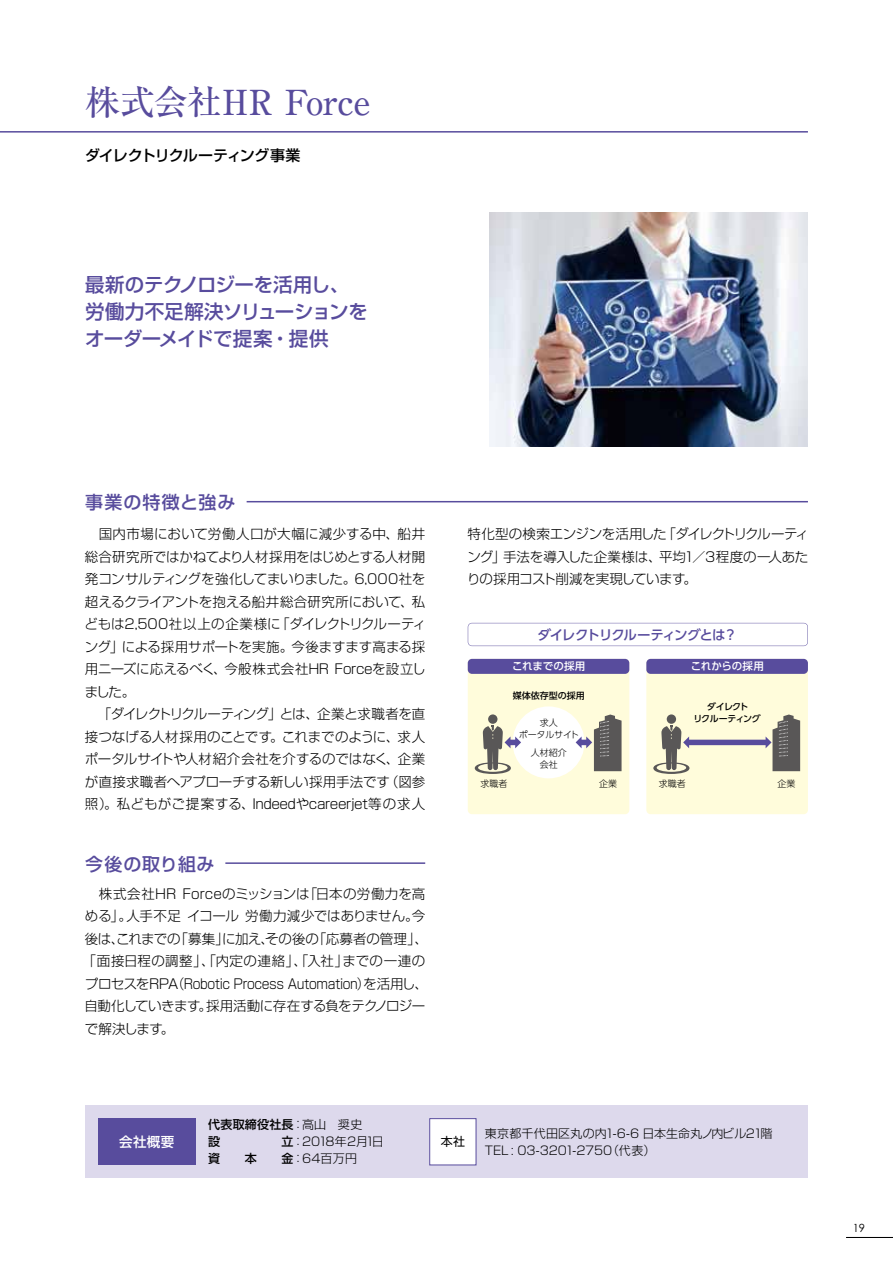
<style>
.page{position:relative;width:893px;height:1263px;background:#fff}
.page>*{position:absolute;margin:0;border:0;box-sizing:border-box;transform-origin:0 0}
.t1{font:500 34.5px "Ryumin Pro";letter-spacing:-.015em;color:#584c9d}
.t2{font:500 19.5px/27px "Shin Go Pro";letter-spacing:-.015em;color:#584c9d}
.t3{font:500 18px "Shin Go Pro";letter-spacing:.045em;color:#584c9d}
.t4{font:500 15px "Shin Go Pro";letter-spacing:-.06em;color:#000}
.t5{font:300 13.5px/22.5px "Shin Go Pro";letter-spacing:-.015em;color:#000}
.t6{font:500 13.5px "UD Shin Go Pr 6 N";letter-spacing:-.09em;color:#584c9d}
.t7{font:500 13.5px "Shin Go Pro";color:#fff}
.t8{font:300 12px/17.2px "Shin Go Pro";letter-spacing:-.005em;color:#000}
.t9{font:500 12px/17.2px "Shin Go Pro";letter-spacing:.015em;color:#000}
.t10{font:300 12px "Shin Go Pro";letter-spacing:-.08em;color:#000}
.t11{font:12px "Shin Go Pro";color:#000}
.t12{font:11.25px "Century Gothic";color:#000}
.t13{font:500 10.5px "UD Shin Go Pr 6 N";letter-spacing:-.01em;color:#fff}
.t14{font:300 9px/12px "UD Shin Go Pr 6 N";color:#000;text-align:center}
.t15{font:500 9px/12px "UD Shin Go Pr 6 N";letter-spacing:-.08em;color:#000;text-align:center}
.t16{font:300 9px/12px "UD Shin Go Pr 6 N";letter-spacing:-.02em;color:#000;text-align:center}
.t17{font:500 9px "UD Shin Go Pr 6 N";color:#000}
.s1{font-weight:300}
.s2{font-weight:500}
</style>
<div class="page">
<img style="left:489px;top:213px;width:319px;height:233px">
<div style="left:85px;top:1106px;width:723px;height:72px;background:#ddd9ec"></div>
<div style="left:98px;top:1118px;width:98px;height:47px;background:#584c9d"></div>
<div style="left:430px;top:1118px;width:46px;height:47px;background:#fff"></div>
<div style="left:429px;top:1118px;width:47px;height:47px;border:1px solid #584c9d"></div>
<hr style="left:247px;top:501px;width:561px;height:1px;background:#584c9d">
<hr style="left:0;top:131px;width:808px;height:2px;background:#584c9d">
<hr style="left:225px;top:862px;width:200px;height:2px;background:#584c9d">
<div style="left:468px;top:659px;width:161px;height:155px;background:#fffcdb;border-radius:4px"></div>
<div style="left:513px;top:706px;width:71px;height:72px;background:#fff;border-radius:50%"></div>
<div style="left:488px;top:714px;width:9px;height:10px;background:#595757;border-radius:50%"></div>
<svg style="left:468px;top:623px;width:340px;height:23px"></svg>
<div style="left:468px;top:659px;width:161px;height:15px;background:#584c9d;border-radius:4px"></div>
<svg style="left:475px;top:725px;width:46px;height:49px"></svg>
<svg style="left:576px;top:714px;width:46px;height:57px"></svg>
<div style="left:646px;top:659px;width:162px;height:155px;background:#fffcdb;border-radius:4px"></div>
<div style="left:646px;top:659px;width:162px;height:15px;background:#584c9d;border-radius:4px"></div>
<svg style="left:653px;top:714px;width:147px;height:60px"></svg>
<hr style="left:846px;top:1237px;width:47px;height:1px;background:#000">
<h1 class="t1" style="left:85px;top:75px;width:287px">株式会社HR Force</h1>
<p class="t4" style="left:85px;top:143px;width:217px">ダイレクトリクルーティング事業</p>
<h2 class="t2" style="left:85px;top:269px;width:284px">最新のテクノロジーを活用し、労働力不足解決ソリューションをオーダーメイドで提案・提供</h2>
<h3 class="t3" style="left:85px;top:487px;width:152px">事業の特徴と強み</h3>
<p class="t5" style="left:85px;top:521px;width:343px">　国内市場において労働人口が大幅に減少する中、船井総合研究所ではかねてより人材採用をはじめとする人材開発コンサルティングを強化してまいりました。6,000社を超えるクライアントを抱える船井総合研究所において、私どもは2,500社以上の企業様に「ダイレクトリクルーティング」による採用サポートを実施。今後ますます高まる採用ニーズに応えるべく、今般株式会社HR Forceを設立しました。<br>　「ダイレクトリクルーティング」とは、企業と求職者を直接つなげる人材採用のことです。これまでのように、求人ポータルサイトや人材紹介会社を介するのではなく、企業が直接求職者へアプローチする新しい採用手法です（図参照）。私どもがご提案する、Indeedやcareerjet等の求人</p>
<p class="t5" style="left:467px;top:521px;width:343px;text-align:justify">特化型の検索エンジンを活用した「ダイレクトリクルーティング」手法を導入した企業様は、平均１／３程度の一人あたりの採用コスト削減を実現しています。</p>
<p class="t6" style="left:538px;top:624px;width:201px">ダイレクトリクルーティングとは？</p>
<p class="t13" style="left:512px;top:658px;width:75px">これまでの採用</p>
<p class="t17" style="left:513px;top:688px;width:74px">媒体依存型の採用</p>
<p class="t16" style="left:519px;top:716px;width:62px">求人<br>ポータルサイト</p>
<p class="t14" style="left:531px;top:746px;width:37px">人材紹介会社</p>
<p class="t13" style="left:691px;top:658px;width:74px">これからの採用</p>
<p class="t15" style="left:693px;top:700px;width:69px">ダイレクト<br>リクルーティング</p>
<p class="t14" style="left:480px;top:777px;width:28px">求職者</p>
<p class="t14" style="left:599px;top:777px;width:19px">企業</p>
<p class="t14" style="left:659px;top:777px;width:28px">求職者</p>
<p class="t14" style="left:778px;top:777px;width:19px">企業</p>
<h3 class="t3" style="left:85px;top:849px;width:131px">今後の取り組み</h3>
<p class="t5" style="left:83px;top:881px;width:347px">　株式会社HR Forceのミッションは「日本の労働力を高める」。人手不足 イコール 労働力減少ではありません。今後は、これまでの「募集」に加え、その後の「応募者の管理」、「面接日程の調整」、「内定の連絡」、「入社」までの一連のプロセスをRPA（Robotic Process Automation）を活用し、自動化していきます。採用活動に存在する負をテクノロジーで解決します。</p>
<p class="t7" style="left:119px;top:1131px;width:57px">会社概要</p>
<p class="t9" style="left:208px;top:1114px;width:156px">代表取締役社長<span class="s1">：高山　奨史</span>設</p>
<p class="t10" style="left:281px;top:1132px;width:104px"><span class="s2">立</span>：2018年2月1日</p>
<p class="t9" style="left:208px;top:1149px;width:13px">資</p>
<p class="t9" style="left:245px;top:1149px;width:13px">本</p>
<p class="t8" style="left:281px;top:1149px;width:77px"><span class="s2">金</span>：64百万円</p>
<p class="t11" style="left:441px;top:1132px;width:26px">本社</p>
<p class="t8" style="left:485px;top:1123px;width:289px">東京都千代田区丸の内1-6-6 日本生命丸ノ内ビル21階<br>TEL : 03-3201-2750（代表）</p>
<p class="t12" style="left:853px;top:1220px;width:14px">19</p>
</div>
